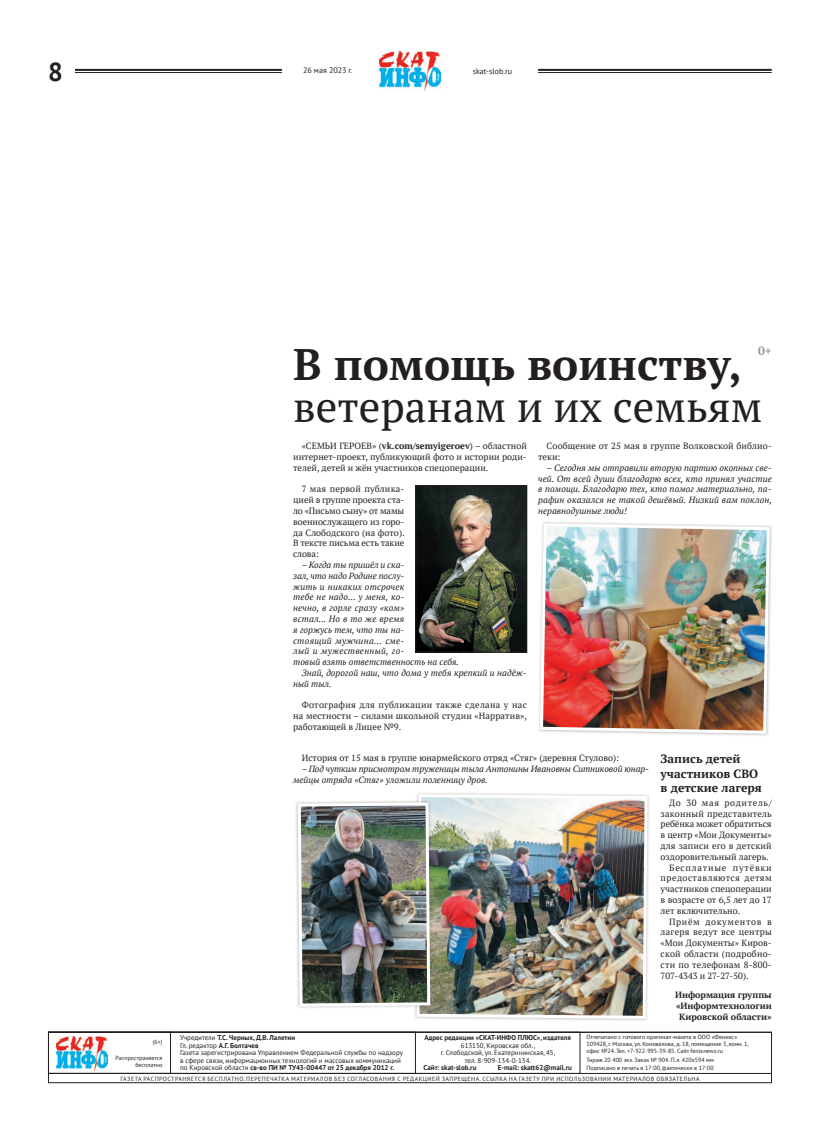
<style>
.page{position:relative;width:820px;height:1134px;background:#fff}
.page>*{position:absolute;margin:0;border:0;box-sizing:border-box;transform-origin:0 0}
.t1{font:700 44px "PT Serif";color:#231f20}
.t2{font:43px "PT Serif";color:#231f20}
.t3{font:700 26px "PT Sans";color:#231f20}
.t4{font:700 12px/14.4px "PT Serif";color:#231f20}
.t5{font:700 12px "PT Serif";color:#939598}
.t6{font:9px/10.8px "PT Serif";color:#231f20;text-align:justify}
.t7{font:italic 9px/10.8px "PT Serif";color:#231f20;text-align:justify}
.t8{font:700 9px/10.8px "PT Serif";color:#231f20;text-align:center}
.t9{font:9px "PT Serif";letter-spacing:.02em;color:#231f20}
.t10{font:italic 9px "PT Serif";letter-spacing:.03em;color:#231f20}
.t11{font:9px "PT Serif";letter-spacing:.07em;color:#231f20}
.t12{font:italic 9px "PT Serif";letter-spacing:.02em;color:#231f20}
.t13{font:9px "PT Serif";letter-spacing:.045em;color:#231f20}
.t14{font:9px "PT Serif";letter-spacing:.03em;color:#231f20}
.t15{font:9px "PT Serif";letter-spacing:.025em;color:#231f20}
.t16{font:9px "PT Serif";letter-spacing:.085em;color:#231f20}
.t17{font:8px "PT Sans";color:#231f20}
.t18{font:7px/7.5px "PT Sans";color:#231f20;text-align:center}
.t19{font:700 7px "PT Sans";color:#231f20}
.t20{font:6px/7px "PT Sans";color:#231f20}
.t21{font:6px "PT Sans";letter-spacing:.08em;color:#231f20}
.s1{font-weight:700}
</style>
<div class="page">
<img style="left:379px;top:51px;width:61px;height:40px">
<hr style="left:75px;top:69px;width:207px;height:2px;background:#231f20">
<hr style="left:75px;top:72px;width:207px;height:1px;background:#231f20">
<hr style="left:538px;top:69px;width:233px;height:2px;background:#231f20">
<hr style="left:538px;top:72px;width:233px;height:1px;background:#231f20">
<div style="left:48px;top:1032px;width:723px;height:51px;border:1px solid #231f20"></div>
<div style="left:48px;top:1032px;width:723px;height:42px;border:1px solid #231f20"></div>
<div style="left:48px;top:1032px;width:532px;height:42px;border:1px solid #231f20"></div>
<div style="left:48px;top:1032px;width:367px;height:42px;border:1px solid #231f20"></div>
<div style="left:48px;top:1032px;width:123px;height:42px;border:1px solid #231f20"></div>
<img style="left:56px;top:1036px;width:52px;height:35px">
<img style="left:417px;top:487px;width:107px;height:163px">
<div style="left:415px;top:485px;width:111px;height:167px;border:1px solid #231f20"></div>
<img style="left:539px;top:522px;width:232px;height:213px">
<div style="left:413px;top:791px;width:237px;height:231px;background:#fafafa"></div>
<img style="left:415px;top:793px;width:233px;height:227px">
<div style="left:294px;top:799px;width:139px;height:210px;background:#231f20;opacity:.3"></div>
<img style="left:296px;top:801px;width:135px;height:207px">
<h3 class="t3" style="left:48px;top:54px;width:16px">8</h3>
<p class="t17" style="left:303px;top:65px;width:51px">26 мая 2023 г.</p>
<p class="t17" style="left:472px;top:66px;width:41px">skat-slob.ru</p>
<h3 class="t5" style="left:757px;top:343px;width:15px">0+</h3>
<h1 class="t1" style="left:293px;top:335px;width:450px">В помощь воинству,</h1>
<h2 class="t2" style="left:293px;top:379px;width:470px">ветеранам и их семьям</h2>
<p class="t6" style="left:293px;top:440px;width:235px;text-indent:9px">«СЕМЬИ ГЕРОЕВ» (<span class="s1">vk.com/semyigeroev</span>) – областной интернет-проект, публикующий фото и истории роди&shy;телей, детей и жён участников спецоперации.</p>
<p class="t6" style="left:293px;top:484px;width:113px;text-indent:9px">7 мая первой публика&shy;цией в группе проекта ста&shy;ло «Письмо сыну» от мамы военнослужащего из горо&shy;да Слободского (на фото).<br>В тексте письма есть такие слова:</p>
<p class="t7" style="left:301px;top:559px;width:104px">– Когда ты пришёл и ска-</p>
<p class="t7" style="left:293px;top:570px;width:113px">зал, что надо Родине послу-</p>
<p class="t12" style="left:293px;top:581px;width:113px">жить и никаких отсрочек</p>
<p class="t7" style="left:293px;top:592px;width:113px">тебе не надо... у меня, ко-</p>
<p class="t7" style="left:293px;top:603px;width:113px">нечно, в горле сразу «ком»</p>
<p class="t7" style="left:293px;top:613px;width:112px">встал... Но в то же время</p>
<p class="t7" style="left:293px;top:624px;width:113px">я горжусь тем, что ты на-</p>
<p class="t10" style="left:293px;top:635px;width:113px">стоящий мужчина... сме-</p>
<p class="t10" style="left:293px;top:645px;width:113px">лый и мужественный, го-</p>
<p class="t7" style="left:293px;top:657px;width:167px">товый взять ответственность на себя.</p>
<p class="t7" style="left:301px;top:667px;width:226px">Знай, дорогой наш, что дома у тебя крепкий и надёж-</p>
<p class="t7" style="left:293px;top:678px;width:40px">ный тыл.</p>
<p class="t6" style="left:293px;top:700px;width:235px;text-indent:9px">Фотография для публикации также сделана у нас на местности – силами школьной студии «Нарратив», работающей в Лицее №9.</p>
<p class="t6" style="left:538px;top:440px;width:235px;text-indent:9px">Сообщение от 25 мая в группе Волковской библио&shy;теки:</p>
<p class="t7" style="left:538px;top:462px;width:235px;text-indent:9px">– Сегодня мы отправили вторую партию окопных све&shy;чей. От всей души благодарю всех, кто принял участие в помощи. Благодарю тех, кто помог материально, па&shy;рафин оказался не такой дешёвый. Низкий вам поклон, неравнодушные люди!</p>
<p class="t6" style="left:301px;top:752px;width:319px">История от 15 мая в группе юнармейского отряд «Стяг» (деревня Стулово):</p>
<p class="t7" style="left:293px;top:763px;width:357px;text-indent:9px">– Под чутким присмотром труженицы тыла Антонины Ивановны Ситниковой юнар&shy;мейцы отряда «Стяг» уложили поленницу дров.</p>
<h3 class="t4" style="left:660px;top:752px;width:103px">Запись детей участников СВО в детские лагеря</h3>
<p class="t11" style="left:669px;top:797px;width:104px">До 30 мая родитель/</p>
<p class="t9" style="left:660px;top:807px;width:113px">законный представитель</p>
<p class="t6" style="left:660px;top:819px;width:112px">ребёнка может обратиться</p>
<p class="t6" style="left:660px;top:829px;width:113px">в центр «Мои Документы»</p>
<p class="t6" style="left:660px;top:840px;width:113px">для записи его в детский</p>
<p class="t6" style="left:660px;top:851px;width:110px">оздоровительный лагерь.</p>
<p class="t16" style="left:669px;top:861px;width:104px">Бесплатные путёвки</p>
<p class="t13" style="left:660px;top:872px;width:112px">предоставляются детям</p>
<p class="t6" style="left:660px;top:883px;width:113px">участников спецоперации</p>
<p class="t6" style="left:660px;top:894px;width:113px">в возрасте от 6,5 лет до 17</p>
<p class="t6" style="left:660px;top:905px;width:81px">лет включительно.</p>
<p class="t11" style="left:669px;top:915px;width:104px">Приём документов в</p>
<p class="t14" style="left:660px;top:926px;width:113px">лагеря ведут все центры</p>
<p class="t6" style="left:660px;top:937px;width:113px">«Мои Документы» Киров-</p>
<p class="t9" style="left:660px;top:948px;width:113px">ской области (подробно-</p>
<p class="t15" style="left:660px;top:959px;width:112px">сти по телефонам 8-800-</p>
<p class="t6" style="left:660px;top:970px;width:89px">707-4343 и 27-27-50).</p>
<p class="t8" style="left:674px;top:989px;width:98px">Информация группы «Информтехнологии<br>Кировской области»</p>
<p class="t20" style="left:586px;top:1033px;width:164px">Отпечатано с готового оригинал-макета в ООО «Феникс»<br>109428, г. Москва, ул. Коновалова, д. 18, помещение 3, комн. 1, офис №24. Тел. +7-922-995-39-85. Сайт fenixnews.ru</p>
<p class="t20" style="left:586px;top:1055px;width:129px;line-height:8.4px">Тираж 20 400 экз. Заказ № 904. П.л. 420х594 мм<br>Подписано в печать в 17:00, фактически в 17:00</p>
<p class="t21" style="left:120px;top:1075px;width:580px">ГАЗЕТА РАСПРОСТРАНЯЕТСЯ БЕСПЛАТНО. ПЕРЕПЕЧАТКА МАТЕРИАЛОВ БЕЗ СОГЛАСОВАНИЯ С РЕДАКЦИЕЙ ЗАПРЕЩЕНА. ССЫЛКА НА ГАЗЕТУ ПРИ ИСПОЛЬЗОВАНИИ МАТЕРИАЛОВ ОБЯЗАТЕЛЬНА</p>
<p class="t19" style="left:424px;top:1033px;width:148px">Адрес редакции «СКАТ-ИНФО ПЛЮС», издателя</p>
<p class="t18" style="left:440px;top:1041px;width:116px">613150, Кировская обл.,<br>г. Слободской, ул. Екатерининская, 45, тел. 8-909-134-0-134.</p>
<p class="t19" style="left:423px;top:1063px;width:55px">Сайт: skat-slob.ru</p>
<p class="t19" style="left:497px;top:1063px;width:76px">E-mail: skatt62@mail.ru</p>
<p class="t18" style="left:180px;top:1034px;width:224px;text-align:left">Учредители <span class="s1">Т.С. Черных, Д.В. Лалетин<br></span>Гл. редактор <span class="s1">А.Г. Болтачев<br></span>Газета зарегистрирована Управлением Федеральной службы по надзору в сфере связи, информационных технологий и массовых коммуникаций по Кировской области <span class="s1">св-во ПИ № ТУ43-00447 от 25 декабря 2012 г.</span></p>
<p class="t20" style="left:153px;top:1038px;width:11px">(6+)</p>
<p class="t20" style="left:116px;top:1054px;width:48px;text-align:right">Распространяется бесплатно</p>
</div>
